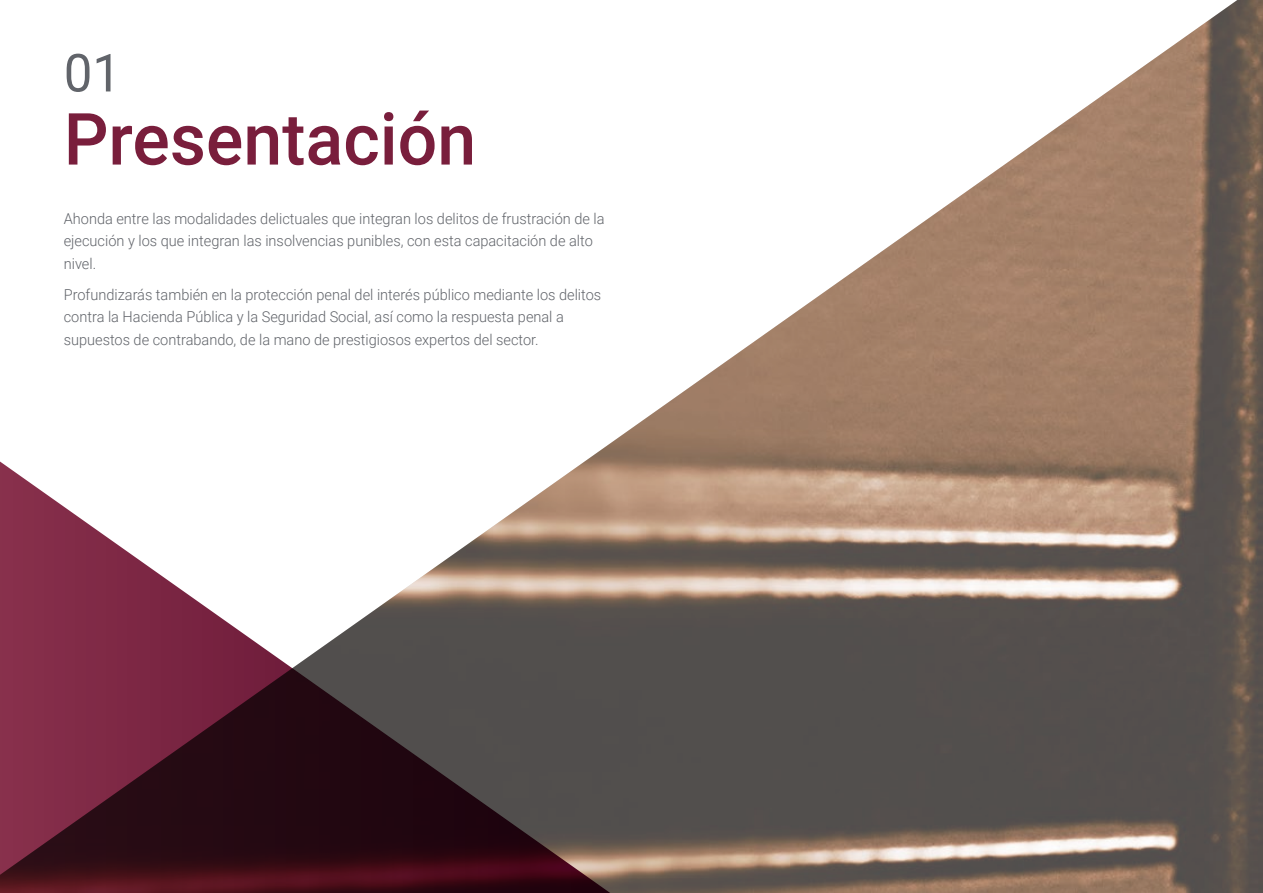
<style>
.page{position:relative;width:1263px;height:893px;background:#fff}
.page>*{position:absolute;margin:0;border:0;box-sizing:border-box;transform-origin:0 0}
.t1{font:500 72px "Roboto";color:#791e3c}
.t2{font:52.5px "Roboto";color:#61646a}
.t3{font:300 15px/22.5px "Roboto";color:#61646a}
</style>
<div class="page">
<img style="left:606px;top:0;width:657px;height:893px">
<svg style="left:0;top:446px;width:640px;height:447px"></svg>
<h2 class="t2" style="left:64px;top:36px;width:59px">01</h2>
<h1 class="t1" style="left:64px;top:89px;width:414px">Presentación</h1>
<p class="t3" style="left:64px;top:207px;width:542px">Ahonda entre las modalidades delictuales que integran los delitos de frustración de la ejecución y los que integran las insolvencias punibles, con esta capacitación de alto nivel.</p>
<p class="t3" style="left:64px;top:283px;width:539px">Profundizarás también en la protección penal del interés público mediante los delitos contra la Hacienda Pública y la Seguridad Social, así como la respuesta penal a supuestos de contrabando, de la mano de prestigiosos expertos del sector.</p>
</div>
